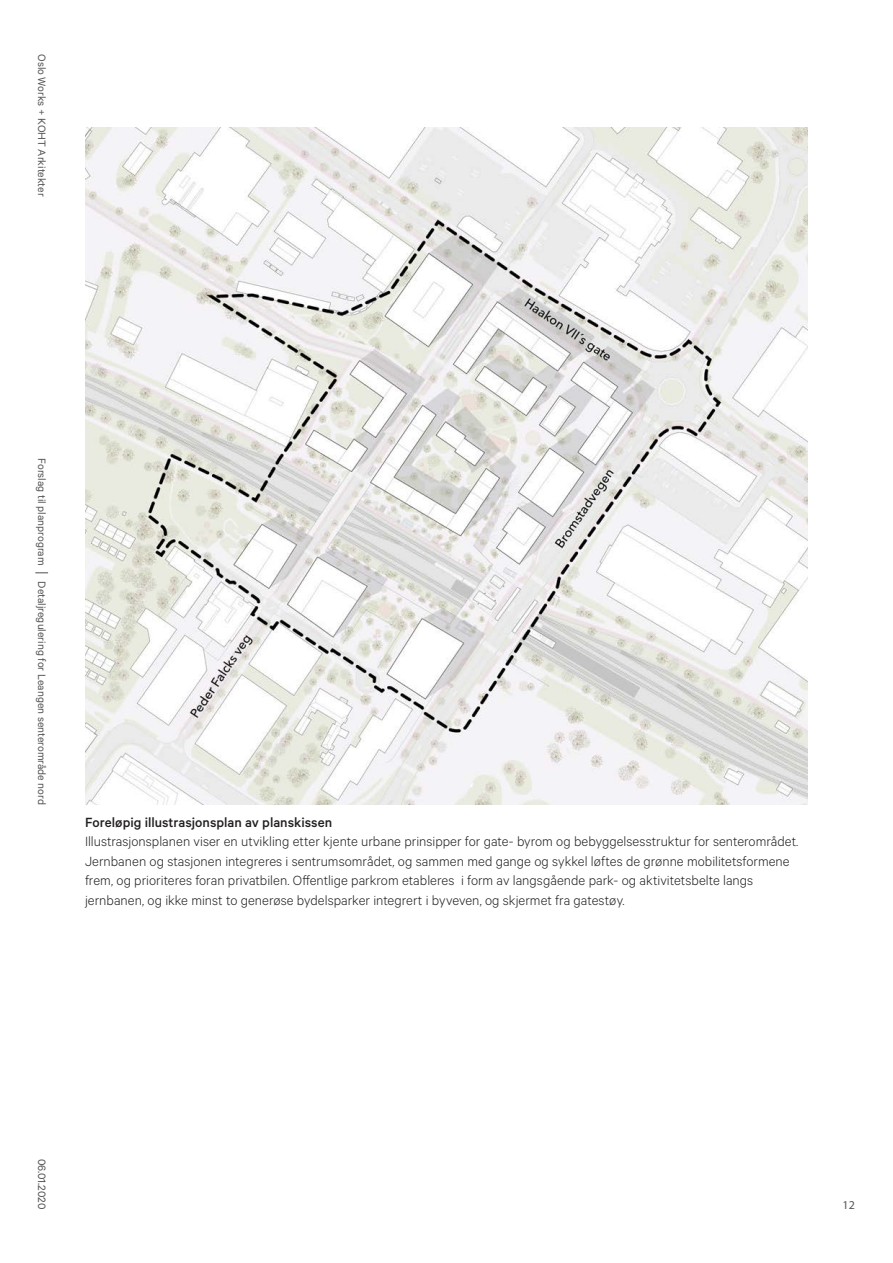
<style>
.page{position:relative;width:893px;height:1263px;background:#fff}
.page>*{position:absolute;margin:0;border:0;box-sizing:border-box;transform-origin:0 0}
.t1{font:300 15px/19.5px "Calibre";color:#231f20}
.t2{font:500 15px "Calibre";color:#231f20}
.t3{font:12px "Calibre";color:#555}
.t4{font:12px "Calibre";color:#4c4f50}
.t5{font:12px "Myriad Pro";color:#555}
</style>
<div class="page">
<svg style="left:35px;top:572px;width:13px;height:1px"></svg>
<img style="left:85px;top:128px;width:723px;height:677px">
<p class="t3" style="left:49px;top:54px;width:144px;rotate:90deg">Oslo Works + KOHT Arkitekter</p>
<p class="t3" style="left:49px;top:458px;width:109px;rotate:90deg">Forslag til planprogram</p>
<p class="t3" style="left:49px;top:581px;width:225px;rotate:90deg">Detaljregulering for Leangen senterområde nord</p>
<p class="t2" style="left:85px;top:813px;width:249px">Foreløpig illustrasjonsplan av planskissen</p>
<p class="t1" style="left:85px;top:831px;width:715px">Illustrasjonsplanen viser en utvikling etter kjente urbane prinsipper for gate- byrom og bebyggelsesstruktur for senterområdet.</p>
<p class="t1" style="left:85px;top:850px;width:706px">Jernbanen og stasjonen integreres i sentrumsområdet, og sammen med gange og sykkel løftes de grønne mobilitetsformene frem, og prioriteres foran privatbilen. Offentlige parkrom etableres i form av langsgående park- og aktivitetsbelte langs jernbanen, og ikke minst to generøse bydelsparker integrert i byveven, og skjermet fra gatestøy.</p>
<p class="t4" style="left:49px;top:1159px;width:52px;rotate:90deg">06.01.2020</p>
<p class="t5" style="left:843px;top:1198px;width:14px">12</p>
</div>
